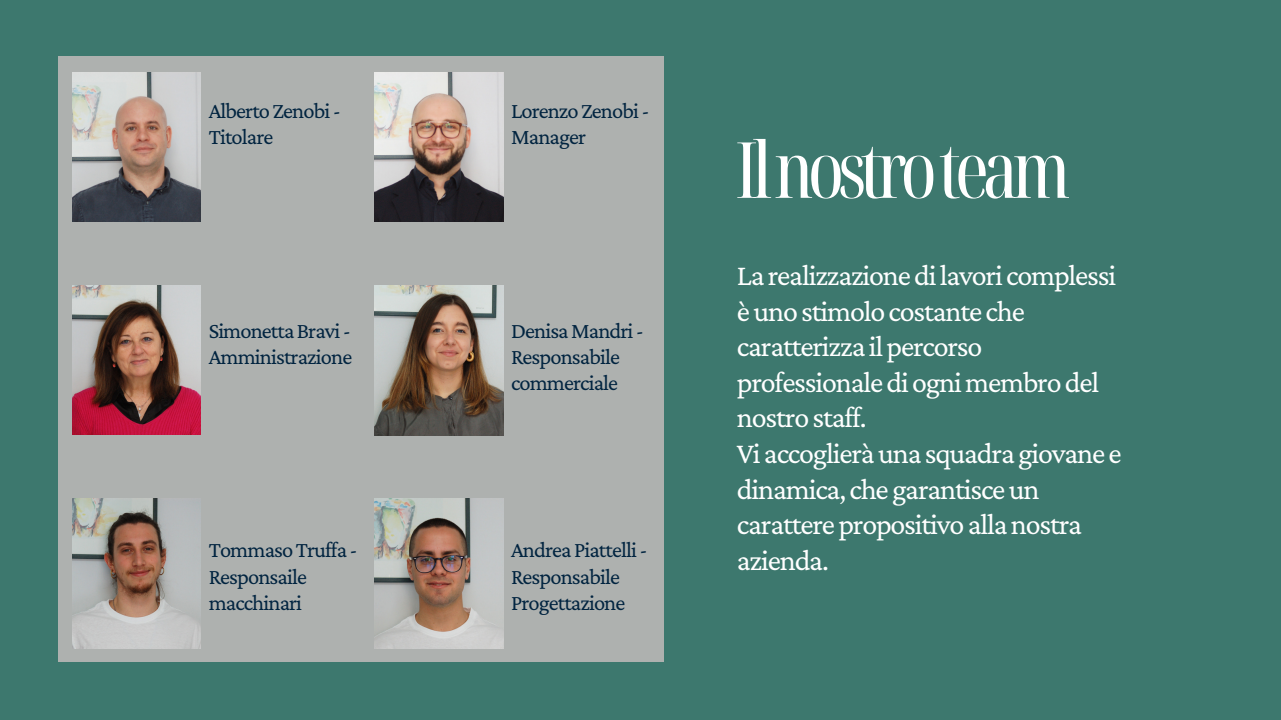
<style>
.page{position:relative;width:1281px;height:720px;background:#3d786e}
.page>*{position:absolute;margin:0;border:0;box-sizing:border-box;transform-origin:0 0}
.t1{font:extra-condensed 77.5px "Noto Serif Display";letter-spacing:-.075em;color:#fff}
.t2{font:30px/35.6px "Crimson Pro";letter-spacing:-.04em;color:#fff}
.t3{font:22.5px/26.2px "Crimson Pro";letter-spacing:-.04em;color:#012440}
</style>
<div class="page">
<div style="left:58px;top:56px;width:605px;height:606px;background:#aeb1af"></div>
<img style="left:72px;top:72px;width:128px;height:150px">
<img style="left:375px;top:72px;width:128px;height:150px">
<img style="left:375px;top:285px;width:128px;height:150px">
<img style="left:72px;top:285px;width:128px;height:150px">
<img style="left:375px;top:498px;width:128px;height:150px">
<img style="left:72px;top:498px;width:128px;height:150px">
<p class="t3" style="left:209px;top:97px;width:134px">AlbertoZenobi-<br>Titolare</p>
<p class="t3" style="left:511px;top:97px;width:140px">LorenzoZenobi-<br>Manager</p>
<p class="t3" style="left:209px;top:317px;width:145px">SimonettaBravi-<br>Amministrazione</p>
<p class="t3" style="left:209px;top:537px;width:151px">TommasoTruffa-<br>Responsaile macchinari</p>
<p class="t3" style="left:511px;top:317px;width:135px">DenisaMandri-<br>Responsabile commerciale</p>
<p class="t3" style="left:511px;top:537px;width:138px">AndreaPiattelli-<br>Responsabile<br>Progettazione</p>
<p class="t1" style="left:735px;top:115px;width:337px">Ilnostroteam</p>
<p class="t2" style="left:737px;top:257px;width:381px">Larealizzazionedilavori complessi èunostimolocostanteche caratterizzailpercorso professionalediognimembrodel nostrostaff.</p>
<p class="t2" style="left:737px;top:435px;width:386px">Viaccoglieràunasquadragiovanee dinamica, chegarantisceun caratterepropositivoallanostra azienda.</p>
</div>
